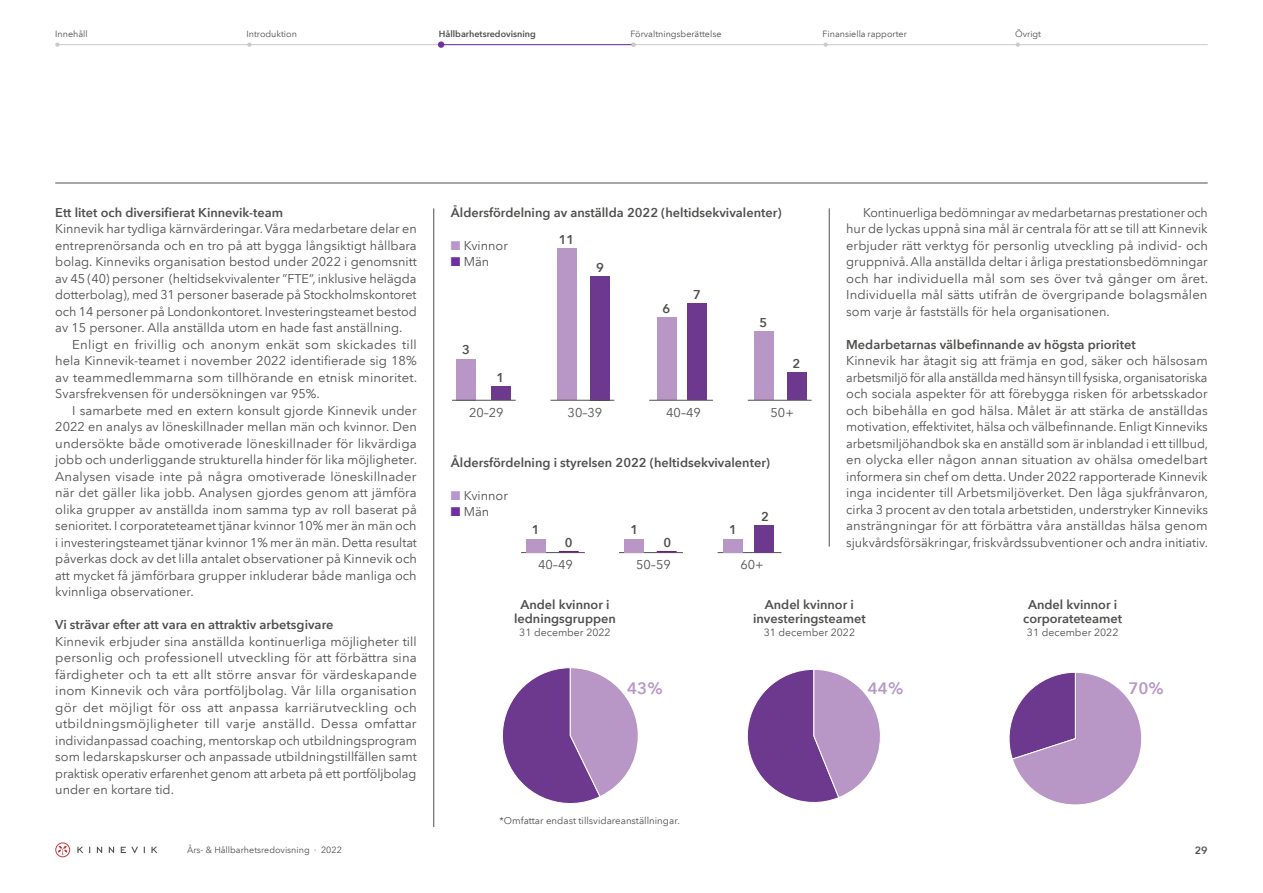
<style>
.page{position:relative;width:1263px;height:893px;background:#fff}
.page>*{position:absolute;margin:0;border:0;box-sizing:border-box;transform-origin:0 0}
.t1{font:600 16.5px "Avenir Next LT Pro";color:#b897c6}
.t2{font:12.75px/16.5px "Avenir Next LT Pro";color:#4f4f4d;text-align:justify}
.t3{font:600 12.75px/13.5px "Avenir Next LT Pro";color:#4f4f4d;text-align:center}
.t4{font:10.5px "Avenir Next LT Pro";color:#4f4f4d}
.t5{font:600 10.5px "Avenir Next LT Pro";color:#4f4f4d}
.t6{font:9.75px "Avenir Next LT Pro";color:#4f4f4d}
.t7{font:9px "Avenir Next LT Pro";color:#4f4f4d}
.t8{font:600 9px "Avenir Next LT Pro";color:#4f4f4d}
.s1{color:#b897d0}
.s2{color:#7030a0}
</style>
<div class="page">
<svg style="left:55px;top:842px;width:15px;height:15px"></svg>
<svg style="left:77px;top:847px;width:80px;height:6px"></svg>
<hr style="left:56px;top:44px;width:1152px;height:1px;background:#cacaca">
<svg style="left:55px;top:43px;width:5px;height:4px"></svg>
<svg style="left:247px;top:43px;width:5px;height:4px"></svg>
<svg style="left:823px;top:43px;width:5px;height:4px"></svg>
<svg style="left:1015px;top:43px;width:5px;height:4px"></svg>
<hr style="left:441px;top:44px;width:192px;height:1px;background:#7030a0">
<hr style="left:55px;top:183px;width:1153px;height:1px;background:#4f4f4d">
<hr style="left:433px;top:208px;width:1px;height:619px;background:#4f4f4d">
<hr style="left:829px;top:208px;width:1px;height:339px;background:#4f4f4d">
<hr style="left:521px;top:552px;width:64px;height:1px;background:#4f4f4d">
<hr style="left:619px;top:552px;width:64px;height:1px;background:#4f4f4d">
<hr style="left:718px;top:552px;width:63px;height:1px;background:#4f4f4d">
<div style="left:526px;top:539px;width:20px;height:13px;background:#b897c6"></div>
<svg style="left:559px;top:551px;width:20px;height:1px"></svg>
<svg style="left:657px;top:551px;width:19px;height:1px"></svg>
<div style="left:624px;top:539px;width:20px;height:13px;background:#b897c6"></div>
<div style="left:723px;top:539px;width:20px;height:13px;background:#b897c6"></div>
<div style="left:754px;top:525px;width:20px;height:27px;background:#6c398e"></div>
<svg style="left:502px;top:667px;width:136px;height:137px"></svg>
<svg style="left:747px;top:669px;width:133px;height:134px"></svg>
<svg style="left:1009px;top:672px;width:133px;height:133px"></svg>
<div style="left:438px;top:41px;width:6px;height:7px;background:#7030a0;border-radius:50%"></div>
<svg style="left:631px;top:43px;width:5px;height:4px"></svg>
<div style="left:786px;top:373px;width:20px;height:27px;background:#6c398e"></div>
<div style="left:456px;top:359px;width:20px;height:41px;background:#b897c6"></div>
<div style="left:491px;top:386px;width:20px;height:14px;background:#6c398e"></div>
<div style="left:557px;top:248px;width:20px;height:152px;background:#b897c6"></div>
<div style="left:590px;top:276px;width:20px;height:124px;background:#6c398e"></div>
<div style="left:657px;top:317px;width:20px;height:83px;background:#b897c6"></div>
<div style="left:687px;top:304px;width:20px;height:96px;background:#6c398e"></div>
<div style="left:754px;top:331px;width:19px;height:69px;background:#b897c6"></div>
<hr style="left:452px;top:400px;width:64px;height:1px;background:#4f4f4d">
<hr style="left:550px;top:400px;width:64px;height:1px;background:#4f4f4d">
<hr style="left:649px;top:400px;width:64px;height:1px;background:#4f4f4d">
<hr style="left:748px;top:400px;width:63px;height:1px;background:#4f4f4d">
<p class="t7" style="left:55px;top:28px;width:34px">Innehåll</p>
<p class="t7" style="left:247px;top:28px;width:52px">Introduktion</p>
<p class="t8" style="left:439px;top:28px;width:98px">Hållbarhetsredovisning</p>
<p class="t7" style="left:630px;top:28px;width:92px">Förvaltningsberättelse</p>
<p class="t7" style="left:823px;top:28px;width:86px">Finansiella rapporter</p>
<p class="t7" style="left:1015px;top:28px;width:28px">Övrigt</p>
<p class="t3" style="left:55px;top:205px;width:229px">Ett litet och diversifierat Kinnevik-team</p>
<p class="t2" style="left:55px;top:220px;width:363px">Kinnevik har tydliga kärnvärderingar. Våra medarbetare delar en entreprenörsanda och en tro på att bygga långsiktigt hållbara bolag. Kinneviks organisation bestod under 2022 i genomsnitt av 45 (40) personer (heltidsekvivalenter ”FTE”, inklusive helägda dotterbolag), med 31 personer baserade på Stockholmskontoret och 14 personer på Londonkontoret. Investeringsteamet bestod av 15 personer. Alla anställda utom en hade fast anställning.</p>
<p class="t2" style="left:55px;top:336px;width:363px;text-align:left;text-indent:17px">Enligt en frivillig och anonym enkät som skickades till hela Kinnevik-teamet i november 2022 identifierade sig 18% av teammedlemmarna som tillhörande en etnisk minoritet.<br>Svarsfrekvensen för undersökningen var 95%.</p>
<p class="t2" style="left:55px;top:402px;width:363px;text-align:left;text-indent:17px">I samarbete med en extern konsult gjorde Kinnevik under 2022 en analys av löneskillnader mellan män och kvinnor. Den undersökte både omotiverade löneskillnader för likvärdiga jobb och underliggande strukturella hinder för lika möjligheter.<br>Analysen visade inte på några omotiverade löneskillnader när det gäller lika jobb. Analysen gjordes genom att jämföra olika grupper av anställda inom samma typ av roll baserat på senioritet. I corporateteamet tjänar kvinnor 10% mer än män och i investeringsteamet tjänar kvinnor 1% mer än män. Detta resultat påverkas dock av det lilla antalet observationer på Kinnevik och att mycket få jämförbara grupper inkluderar både manliga och kvinnliga observationer.</p>
<p class="t3" style="left:55px;top:618px;width:280px">Vi strävar efter att vara en attraktiv arbetsgivare</p>
<p class="t2" style="left:55px;top:633px;width:363px">Kinnevik erbjuder sina anställda kontinuerliga möjligheter till personlig och professionell utveckling för att förbättra sina färdigheter och ta ett allt större ansvar för värdeskapande inom Kinnevik och våra portföljbolag. Vår lilla organisation gör det möjligt för oss att anpassa karriärutveckling och utbildningsmöjligheter till varje anställd. Dessa omfattar individanpassad coaching, mentorskap och utbildningsprogram som ledarskapskurser och anpassade utbildningstillfällen samt praktisk operativ erfarenhet genom att arbeta på ett portföljbolag under en kortare tid.</p>
<p class="t3" style="left:451px;top:205px;width:332px">Åldersfördelning av anställda 2022 (heltidsekvivalenter)</p>
<p class="t2" style="left:451px;top:237px;width:59px"><span class="s1">■</span> Kvinnor</p>
<p class="t2" style="left:451px;top:253px;width:40px"><span class="s2">■</span> Män</p>
<p class="t3" style="left:462px;top:343px;width:9px">3</p>
<p class="t3" style="left:496px;top:371px;width:9px">1</p>
<p class="t3" style="left:559px;top:233px;width:17px">11</p>
<p class="t3" style="left:596px;top:260px;width:9px">9</p>
<p class="t3" style="left:662px;top:302px;width:9px">6</p>
<p class="t3" style="left:693px;top:288px;width:9px">7</p>
<p class="t3" style="left:759px;top:316px;width:9px">5</p>
<p class="t3" style="left:792px;top:357px;width:9px">2</p>
<p class="t2" style="left:469px;top:404px;width:36px">20–29</p>
<p class="t2" style="left:568px;top:404px;width:36px">30–39</p>
<p class="t2" style="left:666px;top:404px;width:36px">40–49</p>
<p class="t2" style="left:770px;top:404px;width:25px">50+</p>
<p class="t3" style="left:451px;top:455px;width:321px">Åldersfördelning i styrelsen 2022 (heltidsekvivalenter)</p>
<p class="t2" style="left:451px;top:487px;width:59px"><span class="s1">■</span> Kvinnor</p>
<p class="t2" style="left:451px;top:504px;width:40px"><span class="s2">■</span> Män</p>
<p class="t3" style="left:761px;top:509px;width:9px">2</p>
<p class="t3" style="left:532px;top:523px;width:9px">1</p>
<p class="t3" style="left:630px;top:523px;width:9px">1</p>
<p class="t3" style="left:729px;top:523px;width:9px">1</p>
<p class="t3" style="left:565px;top:535px;width:9px">0</p>
<p class="t3" style="left:663px;top:535px;width:9px">0</p>
<p class="t2" style="left:538px;top:556px;width:36px">40–49</p>
<p class="t2" style="left:636px;top:556px;width:36px">50–59</p>
<p class="t2" style="left:740px;top:556px;width:25px">60+</p>
<p class="t2" style="left:846px;top:204px;width:363px;text-align:left;text-indent:17px">Kontinuerliga bedömningar av medarbetarnas prestationer och hur de lyckas uppnå sina mål är centrala för att se till att Kinnevik erbjuder rätt verktyg för personlig utveckling på individ- och gruppnivå. Alla anställda deltar i årliga prestationsbedömningar och har individuella mål som ses över två gånger om året.<br>Individuella mål sätts utifrån de övergripande bolagsmålen som varje år fastställs för hela organisationen.</p>
<p class="t3" style="left:846px;top:337px;width:291px">Medarbetarnas välbefinnande av högsta prioritet</p>
<p class="t2" style="left:846px;top:352px;width:363px">Kinnevik har åtagit sig att främja en god, säker och hälsosam arbetsmiljö för alla anställda med hänsyn till fysiska, organisatoriska och sociala aspekter för att förebygga risken för arbetsskador och bibehålla en god hälsa. Målet är att stärka de anställdas motivation, effektivitet, hälsa och välbefinnande. Enligt Kinneviks arbetsmiljöhandbok ska en anställd som är inblandad i ett tillbud, en olycka eller någon annan situation av ohälsa omedelbart informera sin chef om detta. Under 2022 rapporterade Kinnevik inga incidenter till Arbetsmiljöverket. Den låga sjukfrånvaron, cirka 3 procent av den totala arbetstiden, understryker Kinneviks ansträngningar för att förbättra våra anställdas hälsa genom sjukvårdsförsäkringar, friskvårdssubventioner och andra initiativ.</p>
<p class="t3" style="left:514px;top:598px;width:103px">Andel kvinnor i ledningsgruppen</p>
<p class="t4" style="left:519px;top:626px;width:93px">31 december 2022</p>
<p class="t3" style="left:753px;top:598px;width:114px">Andel kvinnor i investeringsteamet</p>
<p class="t4" style="left:764px;top:626px;width:93px">31 december 2022</p>
<p class="t3" style="left:1023px;top:598px;width:101px">Andel kvinnor i corporateteamet</p>
<p class="t4" style="left:1027px;top:626px;width:93px">31 december 2022</p>
<p class="t1" style="left:627px;top:678px;width:37px">43%</p>
<p class="t1" style="left:868px;top:678px;width:37px">44%</p>
<p class="t1" style="left:1128px;top:678px;width:37px">70%</p>
<p class="t6" style="left:500px;top:815px;width:180px">*Omfattar endast tillsvidareanställningar.</p>
<p class="t7" style="left:187px;top:844px;width:156px">Års- &amp; Hållbarhetsredovisning ∙ 2022</p>
<p class="t5" style="left:1195px;top:844px;width:14px">29</p>
</div>
